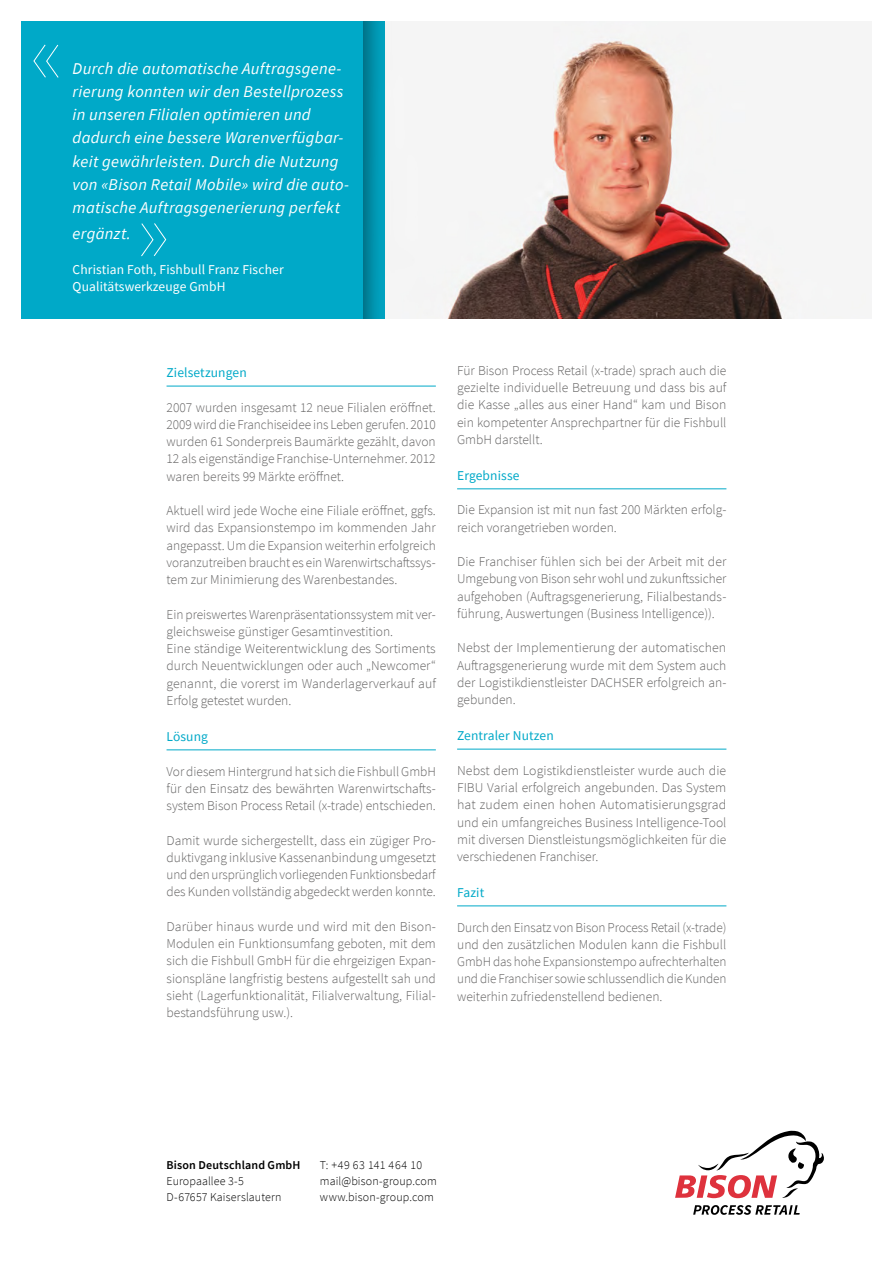
<style>
.page{position:relative;width:893px;height:1263px;background:#fff}
.page>*{position:absolute;margin:0;border:0;box-sizing:border-box;transform-origin:0 0}
.Zitat_Weiss{font:italic 16.5px/23.2px "Source Sans Pro";letter-spacing:.015em;color:#fff}
.Fliesstext{font:300 13.5px/17.2px "Source Sans Pro";color:#646363;text-align:justify}
.Zitat_Weiss-2{font:13.5px/17.2px "Source Sans Pro";letter-spacing:.01em;color:#fff}
.Untertitel{font:13.5px "Source Sans Pro";letter-spacing:.01em;color:#00a9c8}
.Adresse_schwarz_8pt{font:300 12px "Source Sans Pro";letter-spacing:.01em;color:#000}
.Adresse_schwarz_8pt-2{font:600 12px "Source Sans Pro";letter-spacing:.015em;color:#000}
.Adresse_schwarz_8pt-3{font:300 12px "Source Sans Pro";letter-spacing:.035em;color:#000}
</style>
<div class="page">
<hr style="left:167px;top:386px;width:269px;height:1px;background:#00a9c8">
<hr style="left:167px;top:749px;width:269px;height:1px;background:#00a9c8">
<hr style="left:457px;top:488px;width:269px;height:1px;background:#00a9c8">
<hr style="left:457px;top:749px;width:269px;height:1px;background:#00a9c8">
<hr style="left:457px;top:905px;width:269px;height:1px;background:#00a9c8">
<img style="left:384px;top:21px;width:482px;height:298px">
<div style="left:21px;top:21px;width:363px;height:298px;background:#00a9c8"></div>
<svg style="left:141px;top:223px;width:26px;height:34px"></svg>
<svg style="left:33px;top:44px;width:26px;height:34px"></svg>
<svg style="left:675px;top:1130px;width:149px;height:68px"></svg>
<svg style="left:693px;top:1205px;width:107px;height:10px"></svg>
<p class="Zitat_Weiss" style="left:73px;top:56px;width:278px">Durch die automatische Auftragsgene&shy;rierung konnten wir den Bestellprozess in unseren Filialen optimieren und dadurch eine bessere Warenverfügbar&shy;keit gewährleisten. Durch die Nutzung von «Bison Retail Mobile» wird die auto&shy;matische Auftragsgenerierung perfekt</p>
<p class="Zitat_Weiss" style="left:73px;top:222px;width:60px">ergänzt.</p>
<p class="Zitat_Weiss-2" style="left:73px;top:261px;width:213px">Christian Foth, Fishbull Franz Fischer<br>Qualitätswerkzeuge GmbH</p>
<p class="Untertitel" style="left:167px;top:364px;width:82px">Zielsetzungen</p>
<p class="Fliesstext" style="left:167px;top:399px;width:271px">2007 wurden insgesamt 12 neue Filialen eröffnet.<br>2009 wird die Franchiseidee ins Leben gerufen. 2010 wurden 61 Sonderpreis Baumärkte gezählt, davon 12 als eigenständige Franchise-Unternehmer. 2012 waren bereits 99 Märkte eröffnet.</p>
<p class="Fliesstext" style="left:167px;top:502px;width:271px">Aktuell wird jede Woche eine Filiale eröffnet, ggfs. wird das Expansionstempo im kommenden Jahr angepasst. Um die Expansion weiterhin erfolgreich voranzutreiben braucht es ein Warenwirtschaftssys&shy;tem zur Minimierung des Warenbestandes.</p>
<p class="Fliesstext" style="left:167px;top:606px;width:271px">Ein preiswertes Warenpräsentationssystem mit ver&shy;gleichsweise günstiger Gesamtinvestition.</p>
<p class="Fliesstext" style="left:167px;top:640px;width:271px">Eine ständige Weiterentwicklung des Sortiments durch Neuentwicklungen oder auch „Newcomer“ genannt, die vorerst im Wanderlagerverkauf auf Erfolg getestet wurden.</p>
<p class="Untertitel" style="left:167px;top:728px;width:43px">Lösung</p>
<p class="Fliesstext" style="left:167px;top:762px;width:271px">Vor diesem Hintergrund hat sich die Fishbull GmbH für den Einsatz des bewährten Warenwirtschafts&shy;system Bison Process Retail (x-trade) entschieden.</p>
<p class="Fliesstext" style="left:167px;top:831px;width:271px">Damit wurde sichergestellt, dass ein zügiger Pro&shy;duktivgang inklusive Kassenanbindung umgesetzt und den ursprünglich vorliegenden Funktionsbedarf des Kunden vollständig abgedeckt werden konnte.</p>
<p class="Fliesstext" style="left:167px;top:918px;width:271px">Darüber hinaus wurde und wird mit den Bison-Modulen ein Funktionsumfang geboten, mit dem sich die Fishbull GmbH für die ehrgeizigen Expan&shy;sionspläne langfristig bestens aufgestellt sah und sieht (Lagerfunktionalität, Filialverwaltung, Filial&shy;bestandsführung usw.).</p>
<p class="Fliesstext" style="left:457px;top:362px;width:271px">Für Bison Process Retail (x-trade) sprach auch die gezielte individuelle Betreuung und dass bis auf die Kasse „alles aus einer Hand“ kam und Bison ein kompetenter Ansprechpartner für die Fishbull GmbH darstellt.</p>
<p class="Untertitel" style="left:457px;top:467px;width:64px">Ergebnisse</p>
<p class="Fliesstext" style="left:457px;top:501px;width:271px">Die Expansion ist mit nun fast 200 Märkten erfolg&shy;reich vorangetrieben worden.</p>
<p class="Fliesstext" style="left:457px;top:553px;width:271px">Die Franchiser fühlen sich bei der Arbeit mit der Umgebung von Bison sehr wohl und zukunftssicher aufgehoben (Auftragsgenerierung, Filialbestands&shy;führung, Auswertungen (Business Intelligence)).</p>
<p class="Fliesstext" style="left:457px;top:639px;width:271px">Nebst der Implementierung der automatischen Auftragsgenerierung wurde mit dem System auch der Logistikdienstleister DACHSER erfolgreich an&shy;gebunden.</p>
<p class="Untertitel" style="left:457px;top:727px;width:98px">Zentraler Nutzen</p>
<p class="Fliesstext" style="left:457px;top:762px;width:271px">Nebst dem Logistikdienstleister wurde auch die FIBU Varial erfolgreich angebunden. Das System hat zudem einen hohen Automatisierungsgrad und ein umfangreiches Business Intelligence-Tool mit diversen Dienstleistungsmöglichkeiten für die verschiedenen Franchiser.</p>
<p class="Untertitel" style="left:457px;top:884px;width:29px">Fazit</p>
<p class="Fliesstext" style="left:457px;top:918px;width:271px">Durch den Einsatz von Bison Process Retail (x-trade) und den zusätzlichen Modulen kann die Fishbull GmbH das hohe Expansionstempo aufrechterhalten und die Franchiser sowie schlussendlich die Kunden weiterhin zufriedenstellend bedienen.</p>
<p class="Adresse_schwarz_8pt-2" style="left:167px;top:1157px;width:135px">Bison Deutschland GmbH</p>
<p class="Adresse_schwarz_8pt" style="left:167px;top:1174px;width:79px">Europaallee 3-5</p>
<p class="Adresse_schwarz_8pt" style="left:167px;top:1190px;width:117px">D-67657 Kaiserslautern</p>
<p class="Adresse_schwarz_8pt-3" style="left:320px;top:1158px;width:104px">T: +49 63 141 464 10</p>
<p class="Adresse_schwarz_8pt" style="left:320px;top:1174px;width:118px">mail@bison-group.com</p>
<p class="Adresse_schwarz_8pt" style="left:320px;top:1190px;width:115px">www.bison-group.com</p>
</div>
